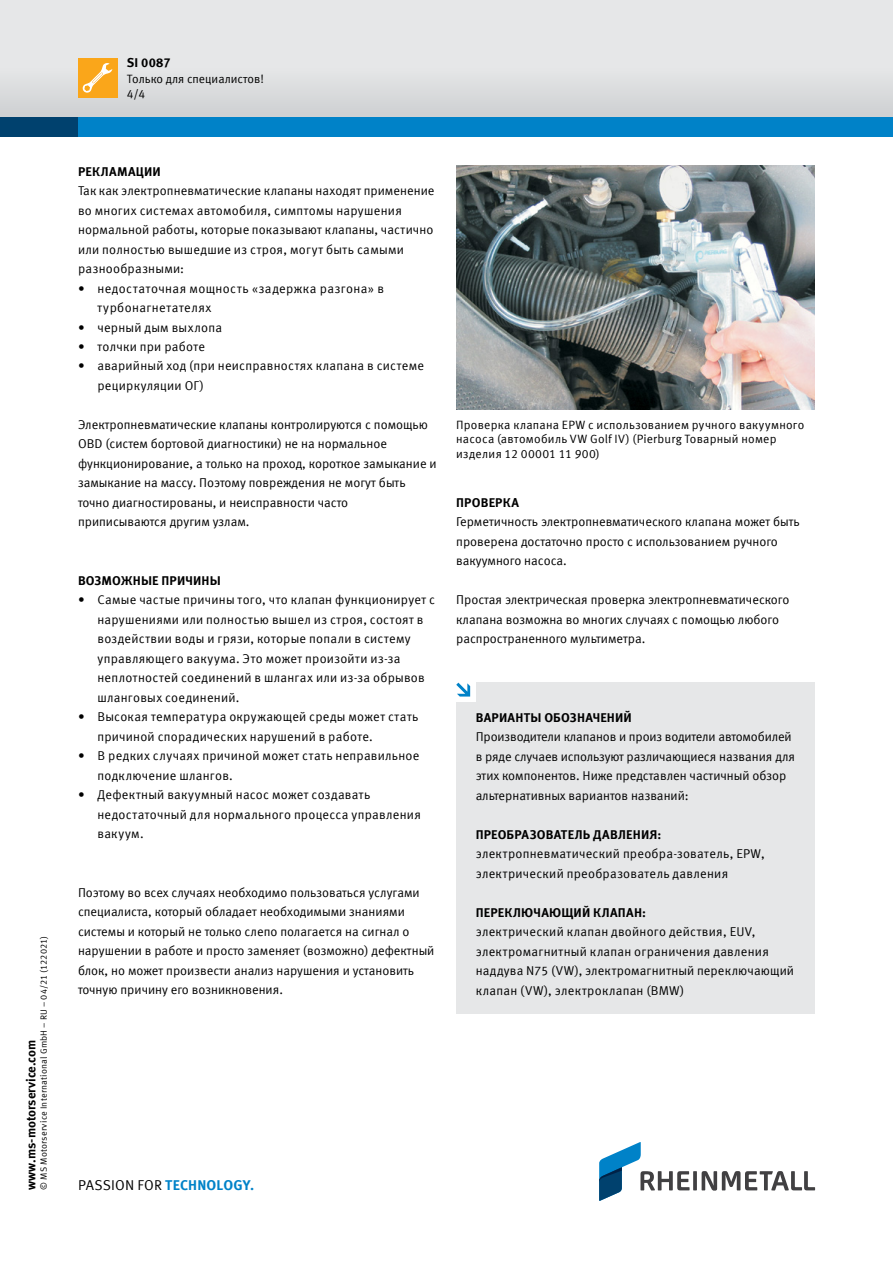
<style>
.page{position:relative;width:893px;height:1263px;background:#fff}
.page>*{position:absolute;margin:0;border:0;box-sizing:border-box;transform-origin:0 0}
.t1{font:700 14.25px "Meta Offc Pro";letter-spacing:.01em;color:#0082c8}
.t2{font:12.75px/19.5px "Meta Offc Pro Norm";letter-spacing:.005em;color:#000}
.t3{font:700 12.75px "Meta Offc Pro";letter-spacing:.01em;color:#000}
.t4{font:12.75px/19.5px "Meta Offc Pro Norm";letter-spacing:.035em;color:#000}
.t5{font:12px/14.7px "Meta Offc Pro Norm";letter-spacing:.02em;color:#000}
.t6{font:12px "Meta Offc Pro Norm";color:#000}
.t7{font:9px "Meta Offc Pro Norm";letter-spacing:.02em;color:#000}
.s1{font-family:"Meta Offc Pro Norm";font-weight:400;color:#000}
</style>
<div class="page">
<div style="left:0;top:0;width:893px;height:127px;background:#e6e7e8"></div>
<div style="left:0;top:68px;width:893px;height:49px;background:#dadbdd"></div>
<div style="left:0;top:117px;width:893px;height:19px;background:#00416e"></div>
<div style="left:78px;top:117px;width:815px;height:19px;background:#0082c8"></div>
<div style="left:78px;top:58px;width:39px;height:39px;background:#faa61a"></div>
<svg style="left:82px;top:63px;width:30px;height:30px"></svg>
<svg style="left:599px;top:1142px;width:216px;height:59px"></svg>
<img style="left:456px;top:166px;width:359px;height:244px">
<div style="left:456px;top:683px;width:359px;height:331px;background:#e6e7e8"></div>
<div style="left:455px;top:681px;width:21px;height:21px;background:#fff"></div>
<svg style="left:456px;top:683px;width:14px;height:13px"></svg>
<p class="t7" style="left:37px;top:1189px;width:255px;rotate:-90deg">© MS Motorservice International GmbH – RU – 04/21 (122021)</p>
<p class="t3" style="left:21px;top:1189px;width:151px;rotate:-90deg">www.ms-motorservice.com</p>
<p class="t3" style="left:127px;top:53px;width:46px">SI 0087</p>
<p class="t5" style="left:127px;top:85px;width:20px">4/4</p>
<p class="t6" style="left:127px;top:69px;width:139px">Тoлько для спeциaлиcтoв!</p>
<p class="t3" style="left:78px;top:161px;width:84px">РЕКЛАМАЦИИ</p>
<p class="t2" style="left:78px;top:180px;width:358px">Так как электропневматические клапаны находят применение во многих системах автомобиля, симптомы нарушения нормальной работы, которые показывают клапаны, частично или полностью вышедшие из строя, могут быть самыми разнообразными:</p>
<p class="t4" style="left:97px;top:277px;width:288px;text-indent:-19px">• недостаточная мощность «задержка разгона» в турбонагнетателях</p>
<p class="t2" style="left:78px;top:316px;width:146px">• черный дым выхлопа</p>
<p class="t2" style="left:78px;top:336px;width:129px">• толчки при работе</p>
<p class="t2" style="left:97px;top:355px;width:328px;text-indent:-19px">• аварийный ход (при неисправностях клапана в системе рециркуляции ОГ)</p>
<p class="t2" style="left:78px;top:414px;width:360px">Электропневматические клапаны контролируются с помощью OBD (систем бортовой диагностики) не на нормальное функционирование, а только на проход, короткое замыкание и замыкание на массу. Поэтому повреждения не могут быть точно диагностированы, и неисправности часто приписываются другим узлам.</p>
<p class="t3" style="left:78px;top:571px;width:144px">ВОЗМОЖНЫЕ ПРИЧИНЫ</p>
<p class="t2" style="left:97px;top:589px;width:339px;text-indent:-19px">• Самые частые причины того, что клапан функционирует с нарушениями или полностью вышел из строя, состоят в воздействии воды и грязи, которые попали в систему управляющего вакуума. Это может произойти из-за неплотностей соединений в шлангах или из-за обрывов шланговых соединений.</p>
<p class="t2" style="left:97px;top:706px;width:323px;text-indent:-19px">• Высокая температура окружающей среды может стать причиной спорадических нарушений в работе.</p>
<p class="t2" style="left:97px;top:745px;width:323px;text-indent:-19px">• В редких случаях причиной может стать неправильное подключение шлангов.</p>
<p class="t2" style="left:97px;top:784px;width:325px;text-indent:-19px">• Дефектный вакуумный насос может создавать недостаточный для нормального процесса управления вакуум.</p>
<p class="t2" style="left:78px;top:882px;width:358px">Поэтому во всех случаях необходимо пользоваться услугами специалиста, который обладает необходимыми знаниями системы и который не только слепо полагается на сигнал о нарушении в работе и просто заменяет (возможно) дефектный блок, но может произвести анализ нарушения и установить точную причину его возникновения.</p>
<p class="t5" style="left:456px;top:416px;width:350px">Проверка клапана EPW с использованием ручного вакуумного насоса (автомобиль VW Golf IV) (Pierburg Товарный номер изделия 12 00001 11 900)</p>
<p class="t3" style="left:456px;top:492px;width:64px">ПРОВЕРКА</p>
<p class="t2" style="left:456px;top:511px;width:345px">Герметичность электропневматического клапана может быть проверена достаточно просто с использованием ручного вакуумного насоса.</p>
<p class="t2" style="left:456px;top:589px;width:335px">Простая электрическая проверка электропневматического клапана возможна во многих случаях с помощью любого распространенного мультиметра.</p>
<p class="t3" style="left:476px;top:707px;width:158px">ВАРИАНТЫ ОБОЗНАЧЕНИЙ</p>
<p class="t2" style="left:476px;top:726px;width:321px">Производители клапанов и произ водители автомобилей в ряде случаев используют различающиеся названия для этих компонентов. Ниже представлен частичный обзор альтернативных вариантов названий:</p>
<p class="t3" style="left:476px;top:824px;width:187px">ПРЕОБРАЗОВАТЕЛЬ ДАВЛЕНИЯ:</p>
<p class="t2" style="left:476px;top:843px;width:290px">электропневматический преобра-зователь, EPW, электрический преобразователь давления</p>
<p class="t3" style="left:476px;top:902px;width:172px">ПЕРЕКЛЮЧАЮЩИЙ КЛАПАН:</p>
<p class="t2" style="left:476px;top:921px;width:320px">электрический клапан двойного действия, EUV, электромагнитный клапан ограничения давления наддува N75 (VW), электромагнитный переключающий клапан (VW), электроклапан (BMW)</p>
<p class="t1" style="left:78px;top:1173px;width:178px"><span class="s1">PASSION FOR</span> TECHNOLOGY.</p>
</div>
